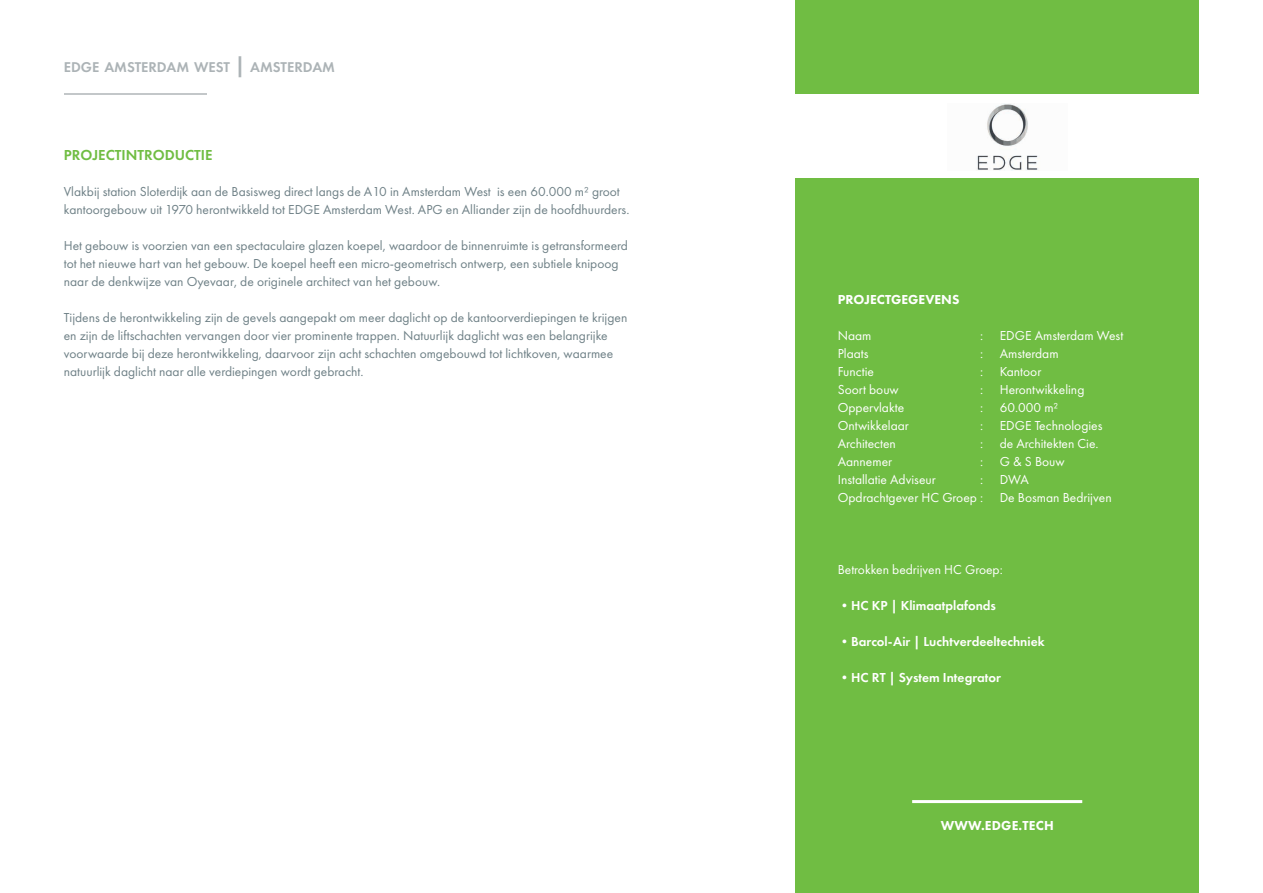
<style>
.page{position:relative;width:1263px;height:893px;background:#fff}
.page>*{position:absolute;margin:0;border:0;box-sizing:border-box;transform-origin:0 0}
.t1{font:600 15px "Futura PT";color:#70bd43}
.t2{font:600 14.7px "Futura PT";color:#acb3b6}
.t3{font:13.5px/18px "Futura PT";color:#6e8086}
.t4{font:13.5px/18px "Futura PT";color:#fff}
.t5{font:600 13.5px "Futura PT";color:#fff}
.t6{font:800 13.5px "Futura PT";color:#fff}
.s1{font-size:21px}
</style>
<div class="page">
<hr style="left:64px;top:93px;width:143px;height:1px;background:#c3c7c9">
<div style="left:795px;top:0;width:404px;height:893px;background:#70bd43"></div>
<div style="left:795px;top:94px;width:404px;height:84px;background:#fff"></div>
<hr style="left:912px;top:800px;width:170px;height:3px;background:#fff">
<img style="left:976px;top:104px;width:63px;height:66px">
<p class="t2" style="left:64px;top:58px;width:273px">EDGE AMSTERDAM WEST <span class="s1">|</span> AMSTERDAM</p>
<p class="t1" style="left:64px;top:146px;width:150px">PROJECTINTRODUCTIE</p>
<p class="t3" style="left:64px;top:182px;width:567px">Vlakbij station Sloterdijk aan de Basisweg direct langs de A10 in Amsterdam West is een 60.000 m² groot kantoorgebouw uit 1970 herontwikkeld tot EDGE Amsterdam West. APG en Alliander zijn de hoofdhuurders.</p>
<p class="t3" style="left:64px;top:236px;width:566px">Het gebouw is voorzien van een spectaculaire glazen koepel, waardoor de binnenruimte is getransformeerd tot het nieuwe hart van het gebouw. De koepel heeft een micro-geometrisch ontwerp, een subtiele knipoog naar de denkwijze van Oyevaar, de originele architect van het gebouw.</p>
<p class="t3" style="left:64px;top:308px;width:565px">Tijdens de herontwikkeling zijn de gevels aangepakt om meer daglicht op de kantoorverdiepingen te krijgen en zijn de liftschachten vervangen door vier prominente trappen. Natuurlijk daglicht was een belangrijke voorwaarde bij deze herontwikkeling, daarvoor zijn acht schachten omgebouwd tot lichtkoven, waarmee natuurlijk daglicht naar alle verdiepingen wordt gebracht.</p>
<p class="t6" style="left:838px;top:291px;width:123px">PROJECTGEGEVENS</p>
<p class="t4" style="left:838px;top:326px;width:35px">Naam</p>
<p class="t4" style="left:980px;top:326px;width:144px">: EDGE Amsterdam West</p>
<p class="t4" style="left:838px;top:344px;width:32px">Plaats</p>
<p class="t4" style="left:980px;top:344px;width:80px">: Amsterdam</p>
<p class="t4" style="left:838px;top:362px;width:38px">Functie</p>
<p class="t4" style="left:980px;top:362px;width:63px">: Kantoor</p>
<p class="t4" style="left:838px;top:380px;width:63px">Soort bouw</p>
<p class="t4" style="left:980px;top:380px;width:106px">: Herontwikkeling</p>
<p class="t4" style="left:838px;top:398px;width:68px">Oppervlakte</p>
<p class="t4" style="left:980px;top:398px;width:80px">: 60.000 m²</p>
<p class="t4" style="left:838px;top:416px;width:73px">Ontwikkelaar</p>
<p class="t4" style="left:980px;top:416px;width:124px">: EDGE Technologies</p>
<p class="t4" style="left:838px;top:434px;width:60px">Architecten</p>
<p class="t4" style="left:980px;top:434px;width:120px">: de Architekten Cie.</p>
<p class="t4" style="left:838px;top:452px;width:56px">Aannemer</p>
<p class="t4" style="left:980px;top:452px;width:86px">: G &amp; S Bouw</p>
<p class="t4" style="left:838px;top:470px;width:100px">Installatie Adviseur</p>
<p class="t4" style="left:838px;top:470px;width:275px;text-indent:143px">: DWA<br>Opdrachtgever HC Groep : De Bosman Bedrijven</p>
<p class="t4" style="left:838px;top:560px;width:166px">Betrokken bedrijven HC Groep:</p>
<p class="t5" style="left:838px;top:597px;width:160px">•HC KP | Klimaatplafonds</p>
<p class="t5" style="left:838px;top:633px;width:208px">•Barcol-Air | Luchtverdeeltechniek</p>
<p class="t5" style="left:838px;top:669px;width:165px">•HC RT | System Integrator</p>
<p class="t6" style="left:941px;top:817px;width:114px">WWW.EDGE.TECH</p>
</div>
